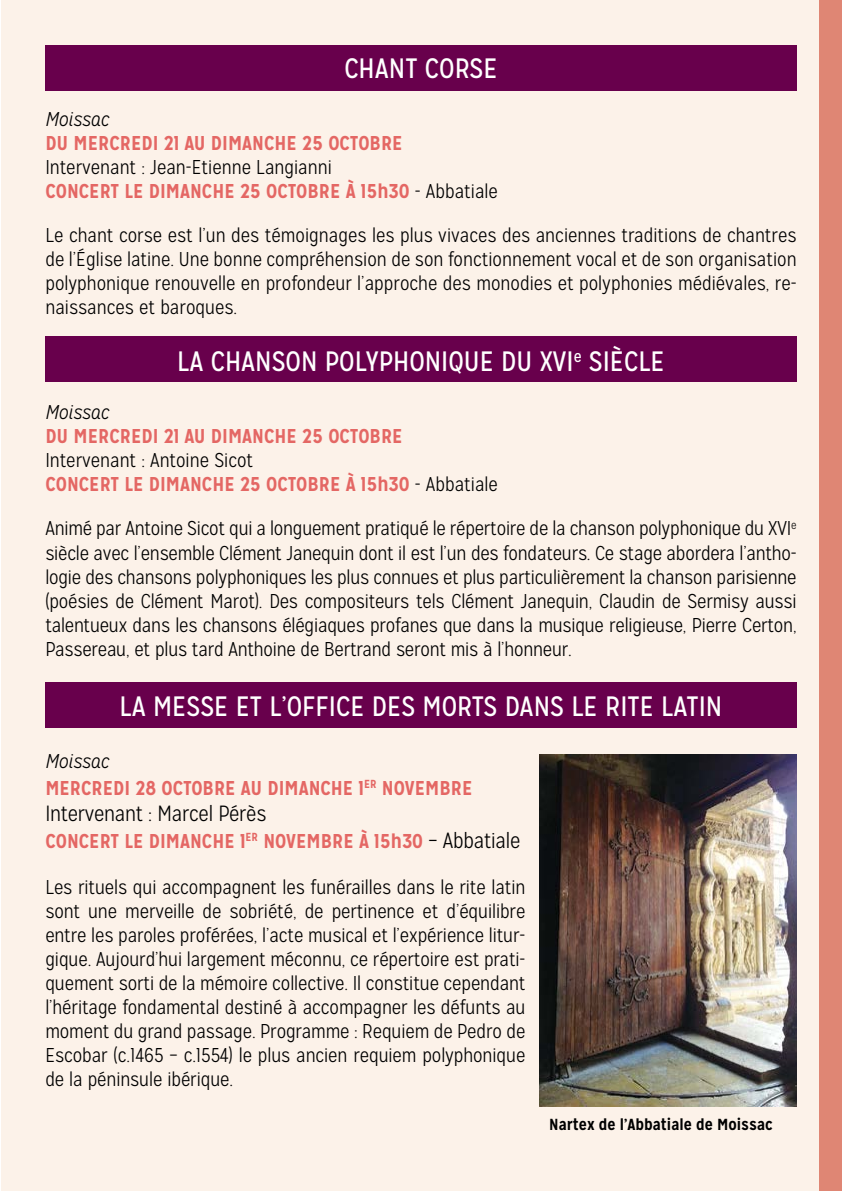
<style>
.page{position:relative;width:842px;height:1191px;background:#fff}
.page>*{position:absolute;margin:0;border:0;box-sizing:border-box;transform-origin:0 0}
.t1{font:28px "Mission Gothic";color:#fff}
.t2{font:300 22px "Mission Gothic";letter-spacing:-.01em;color:#000}
.t3{font:300 20px/24px "Mission Gothic";letter-spacing:-.005em;color:#000;text-align:justify}
.t4{font:700 20px/26.4px "Mission Gothic";color:#e46764}
.t5{font:italic 300 20px "Mission Gothic";color:#000}
.t6{font:700 16px "Mission Gothic";color:#000}
.s1{font-weight:700;color:#e46764}
.s2{font-weight:300;font-style:italic;color:#000}
.s3{font-weight:300;font-size:22px;color:#000}
</style>
<div class="page">
<div style="left:1px;top:0;width:841px;height:1191px;background:#fcf2e9"></div>
<div style="left:45px;top:45px;width:752px;height:46px;background:#68004c"></div>
<div style="left:45px;top:336px;width:752px;height:45px;background:#68004c"></div>
<div style="left:45px;top:682px;width:752px;height:45px;background:#68004c"></div>
<div style="left:820px;top:0;width:22px;height:1191px;background:#df8674"></div>
<img style="left:539px;top:754px;width:258px;height:352px">
<h1 class="t1" style="left:344px;top:51px;width:155px">CHANT CORSE</h1>
<p class="t5" style="left:45px;top:107px;width:66px">Moissac</p>
<p class="t4" style="left:45px;top:130px;width:359px">DU MERCREDI 21 AU DIMANCHE 25 OCTOBRE</p>
<p class="t3" style="left:45px;top:155px;width:454px">Intervenant : Jean-Etienne Langianni<br><span class="s1">CONCERT LE DIMANCHE 25 OCTOBRE À 15h30</span> - Abbatiale</p>
<p class="t3" style="left:45px;top:223px;width:753px">Le chant corse est l’un des témoignages les plus vivaces des anciennes traditions de chantres de l’Église latine. Une bonne compréhension de son fonctionnement vocal et de son organisation polyphonique renouvelle en profondeur l’approche des monodies et polyphonies médiévales, re&shy;naissances et baroques.</p>
<h1 class="t1" style="left:177px;top:345px;width:489px">LA CHANSON POLYPHONIQUE DU XVI<sup>e</sup> SIÈCLE</h1>
<p class="t5" style="left:45px;top:401px;width:66px">Moissac</p>
<p class="t4" style="left:45px;top:423px;width:359px">DU MERCREDI 21 AU DIMANCHE 25 OCTOBRE</p>
<p class="t3" style="left:45px;top:449px;width:454px">Intervenant : Antoine Sicot<br><span class="s1">CONCERT LE DIMANCHE 25 OCTOBRE À 15h30</span> - Abbatiale</p>
<p class="t3" style="left:45px;top:517px;width:753px">Animé par Antoine Sicot qui a longuement pratiqué le répertoire de la chanson polyphonique du XVI<sup>e </sup>siècle avec l’ensemble Clément Janequin dont il est l’un des fondateurs. Ce stage abordera l’antho&shy;logie des chansons polyphoniques les plus connues et plus particulièrement la chanson parisienne (poésies de Clément Marot). Des compositeurs tels Clément Janequin, Claudin de Sermisy aussi talentueux dans les chansons élégiaques profanes que dans la musique religieuse, Pierre Certon, Passereau, et plus tard Anthoine de Bertrand seront mis à l’honneur.</p>
<h1 class="t1" style="left:120px;top:689px;width:604px">LA MESSE ET L’OFFICE DES MORTS DANS LE RITE LATIN</h1>
<p class="t4" style="left:45px;top:748px;width:429px"><span class="s2">Moissac<br></span>MERCREDI 28 OCTOBRE AU DIMANCHE 1<sup>ER</sup> NOVEMBRE</p>
<p class="t2" style="left:45px;top:800px;width:223px">Intervenant : Marcel Pérès</p>
<p class="t4" style="left:45px;top:827px;width:476px">CONCERT LE DIMANCHE 1<sup>ER</sup> NOVEMBRE À 15h30 <span class="s3">– Abbatiale</span></p>
<p class="t3" style="left:45px;top:875px;width:482px">Les rituels qui accompagnent les funérailles dans le rite latin sont une merveille de sobriété, de pertinence et d’équilibre entre les paroles proférées, l’acte musical et l’expérience litur&shy;gique. Aujourd’hui largement méconnu, ce répertoire est prati&shy;quement sorti de la mémoire collective. Il constitue cependant l’héritage fondamental destiné à accompagner les défunts au moment du grand passage. Programme : Requiem de Pedro de Escobar (c.1465 – c.1554) le plus ancien requiem polyphonique de la péninsule ibérique.</p>
<p class="t6" style="left:549px;top:1114px;width:225px">Nartex de l’Abbatiale de Moissac</p>
</div>
